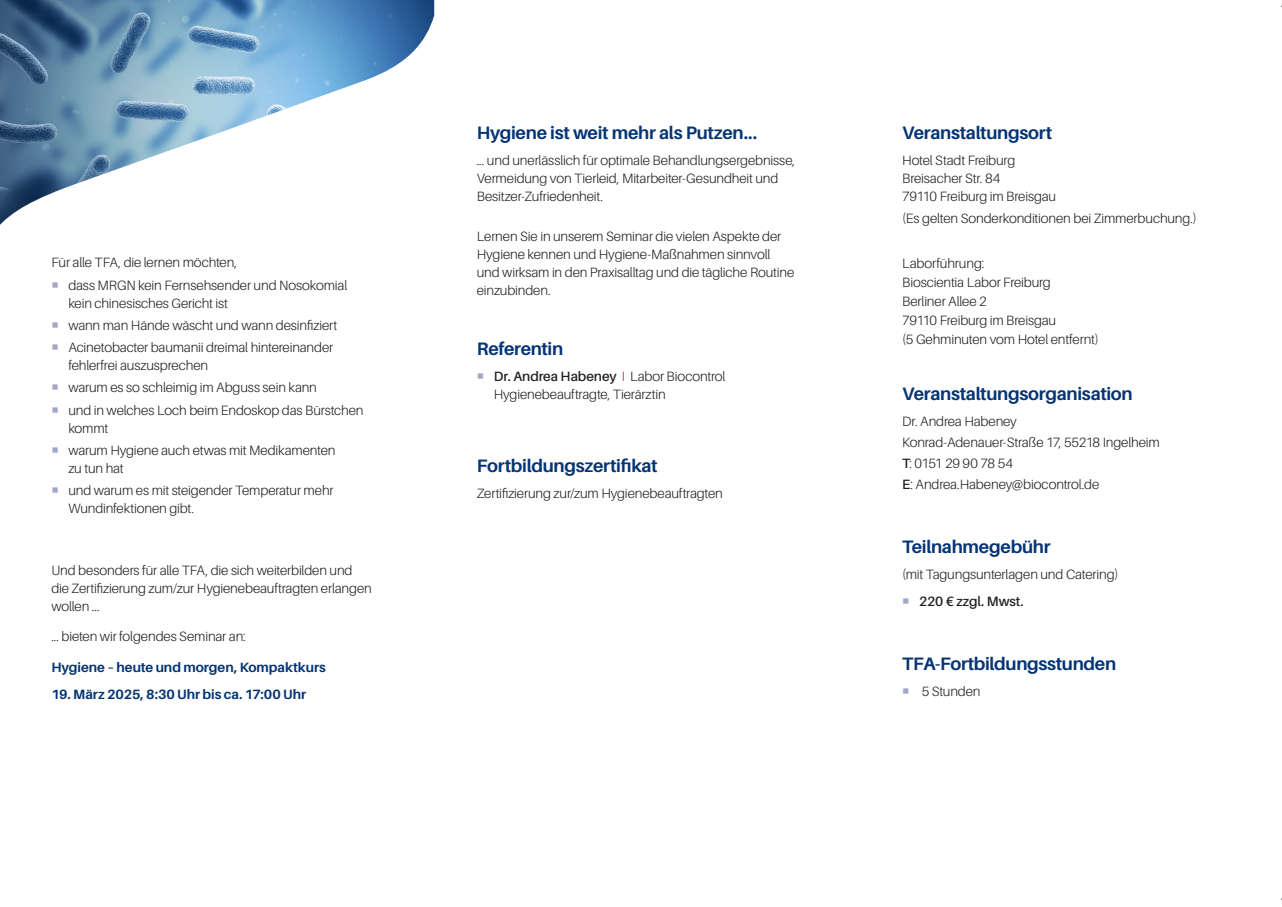
<style>
.page{position:relative;width:1282px;height:907px;background:#fff}
.page>*{position:absolute;margin:0;border:0;box-sizing:border-box;transform-origin:0 0}
.Sub_heading{font:700 18px "Aileron";letter-spacing:-.02em;color:#053474}
.Main_Body{font:300 13.5px/18px "Aileron";letter-spacing:-.01em;color:#231f20}
.Main_Body-2{font:700 13.5px "Aileron";letter-spacing:-.005em;color:#053474}
.t1{font:600 13.5px "Aileron";letter-spacing:-.01em;color:#231f20}
.s1{color:#a0a7c7}
.s2{font-weight:600}
.s3{color:#dc1a32}
</style>
<div class="page">
<img style="left:0;top:0;width:434px;height:225px">
<p class="Main_Body" style="left:51px;top:254px;width:187px">Für alle TFA, die lernen möchten,</p>
<p class="Main_Body" style="left:68px;top:276px;width:280px;text-indent:-17px"><span class="s1">○</span> dass MRGN kein Fernsehsender und Nosokomial kein chinesisches Gericht ist</p>
<p class="Main_Body" style="left:51px;top:316px;width:287px"><span class="s1">○</span> wann man Hände wäscht und wann desinfiziert</p>
<p class="Main_Body" style="left:68px;top:339px;width:266px;text-indent:-17px"><span class="s1">○</span> Acinetobacter baumanii dreimal hintereinander fehlerfrei auszusprechen</p>
<p class="Main_Body" style="left:51px;top:379px;width:267px"><span class="s1">○</span> warum es so schleimig im Abguss sein kann</p>
<p class="Main_Body" style="left:68px;top:401px;width:297px;text-indent:-17px"><span class="s1">○</span> und in welches Loch beim Endoskop das Bürstchen kommt</p>
<p class="Main_Body" style="left:68px;top:441px;width:269px;text-indent:-17px"><span class="s1">○</span> warum Hygiene auch etwas mit Medikamenten zu tun hat</p>
<p class="Main_Body" style="left:68px;top:482px;width:267px;text-indent:-17px"><span class="s1">○</span> und warum es mit steigender Temperatur mehr<br>Wundinfektionen gibt.</p>
<p class="Main_Body" style="left:51px;top:561px;width:322px">Und besonders für alle TFA, die sich weiterbilden und die Zertifizierung zum/zur Hygienebeauftragten erlangen wollen ...</p>
<p class="Main_Body" style="left:51px;top:628px;width:196px">... bieten wir folgendes Seminar an:</p>
<p class="Main_Body-2" style="left:51px;top:660px;width:276px">Hygiene – heute und morgen, Kompaktkurs</p>
<p class="Main_Body-2" style="left:51px;top:686px;width:256px">19. März 2025, 8:30 Uhr bis ca. 17:00 Uhr</p>
<p class="Sub_heading" style="left:477px;top:122px;width:282px">Hygiene ist weit mehr als Putzen...</p>
<p class="Main_Body" style="left:477px;top:152px;width:320px">... und unerlässlich für optimale Behandlungsergebnisse,<br>Vermeidung von Tierleid, Mitarbeiter-Gesundheit und<br>Besitzer-Zufriedenheit.</p>
<p class="Main_Body" style="left:477px;top:228px;width:319px">Lernen Sie in unserem Seminar die vielen Aspekte der Hygiene kennen und Hygiene-Maßnahmen sinnvoll und wirksam in den Praxisalltag und die tägliche Routine einzubinden.</p>
<p class="Sub_heading" style="left:477px;top:338px;width:88px">Referentin</p>
<p class="Main_Body" style="left:494px;top:368px;width:233px;text-indent:-17px"><span class="s1">○</span> <span class="s2">Dr. Andrea Habeney</span> <span class="s3">I</span> Labor Biocontrol<br>Hygienebeauftragte, Tierärztin</p>
<p class="Sub_heading" style="left:477px;top:455px;width:182px">Fortbildungszertifikat</p>
<p class="Main_Body" style="left:477px;top:485px;width:248px">Zertifizierung zur/zum Hygienebeauftragten</p>
<p class="Sub_heading" style="left:902px;top:122px;width:152px">Veranstaltungsort</p>
<p class="Main_Body" style="left:902px;top:152px;width:156px">Hotel Stadt Freiburg<br>Breisacher Str. 84<br>79110 Freiburg im Breisgau</p>
<p class="Main_Body" style="left:902px;top:210px;width:296px">(Es gelten Sonderkonditionen bei Zimmerbuchung.)</p>
<p class="Main_Body" style="left:902px;top:254px;width:198px;line-height:19px">Laborführung:<br>Bioscientia Labor Freiburg<br>Berliner Allee 2<br>79110 Freiburg im Breisgau<br>(5 Gehminuten vom Hotel entfernt)</p>
<p class="Sub_heading" style="left:902px;top:383px;width:232px">Veranstaltungsorganisation</p>
<p class="Main_Body" style="left:902px;top:411px;width:259px;line-height:20.9px">Dr. Andrea Habeney<br>Konrad-Adenauer-Straße 17, 55218 Ingelheim<br><span class="s2">T</span>: 0151 29 90 78 54<br><span class="s2">E</span>: Andrea.Habeney@biocontrol.de</p>
<p class="Sub_heading" style="left:902px;top:536px;width:150px">Teilnahmegebühr</p>
<p class="Main_Body" style="left:902px;top:566px;width:218px">(mit Tagungsunterlagen und Catering)</p>
<p class="t1" style="left:902px;top:593px;width:123px"><span class="s1">○</span> 220 € zzgl. Mwst.</p>
<p class="Sub_heading" style="left:902px;top:653px;width:215px">TFA-Fortbildungsstunden</p>
<p class="Main_Body" style="left:902px;top:683px;width:80px"><span class="s1">○</span> 5 Stunden</p>
</div>
